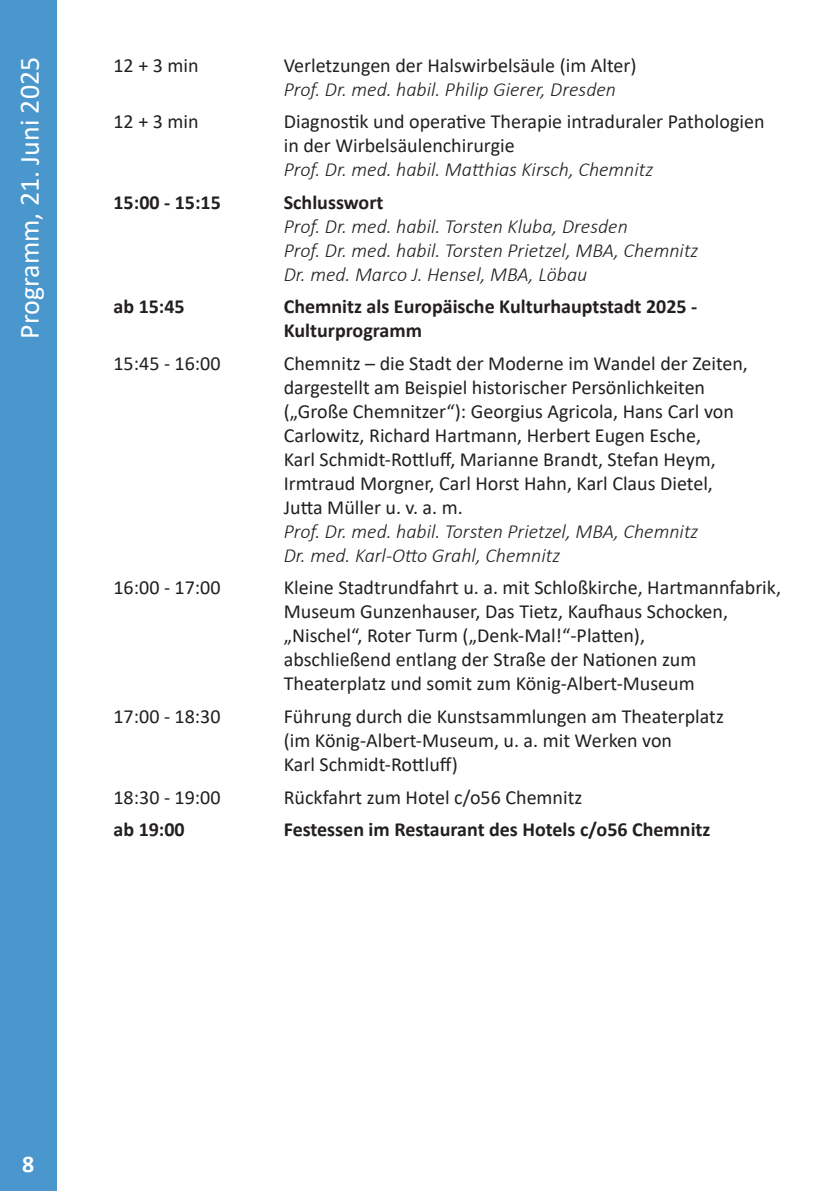
<style>
.page{position:relative;width:840px;height:1191px;background:#fff}
.page>*{position:absolute;margin:0;border:0;box-sizing:border-box;transform-origin:0 0}
.t1{font:28px "Calibri";color:#fff}
.t2{font:700 24px "Calibri";color:#fff}
.Programm_Referent{font:20px/24px "Calibri";color:#231f20}
.Programm_Referent-2{font:700 20px/24px "Calibri";color:#231f20}
.Programm_Referent-3{font:italic 300 20px/24px "Calibri";color:#231f20}
.s1{font-weight:300;font-style:italic}
.s2{font-weight:700;font-style:normal}
</style>
<div class="page">
<div style="left:0;top:0;width:57px;height:1191px;background:#4a97ce"></div>
<p class="t1" style="left:10px;top:339px;width:284px;rotate:-90deg">Programm, 21. Juni 2025</p>
<p class="Programm_Referent" style="left:113px;top:53px;width:86px">12 + 3 min</p>
<p class="Programm_Referent" style="left:283px;top:53px;width:354px">Verletzungen der Halswirbelsäule (im Alter)<br><span class="s1">Prof. Dr. med. habil. Philip Gierer, Dresden</span></p>
<p class="Programm_Referent" style="left:113px;top:109px;width:86px">12 + 3 min</p>
<p class="Programm_Referent" style="left:283px;top:109px;width:482px">Diagnostik und operative Therapie intraduraler Pathologien in der Wirbelsäulenchirurgie<br><span class="s1">Prof. Dr. med. habil. Matthias Kirsch, Chemnitz</span></p>
<p class="Programm_Referent-2" style="left:113px;top:190px;width:109px">15:00 - 15:15</p>
<p class="Programm_Referent-3" style="left:283px;top:190px;width:416px"><span class="s2">Schlusswort<br></span>Prof. Dr. med. habil. Torsten Kluba, Dresden<br>Prof. Dr. med. habil. Torsten Prietzel, MBA, Chemnitz Dr. med. Marco J. Hensel, MBA, Löbau</p>
<p class="Programm_Referent-2" style="left:113px;top:294px;width:73px">ab 15:45</p>
<p class="Programm_Referent-2" style="left:283px;top:294px;width:415px">Chemnitz als Europäische Kulturhauptstadt 2025 -<br>Kulturprogramm</p>
<p class="Programm_Referent" style="left:113px;top:351px;width:109px">15:45 - 16:00</p>
<p class="Programm_Referent" style="left:283px;top:351px;width:465px">Chemnitz – die Stadt der Moderne im Wandel der Zeiten, dargestellt am Beispiel historischer Persönlichkeiten („Große Chemnitzer“): Georgius Agricola, Hans Carl von Carlowitz, Richard Hartmann, Herbert Eugen Esche,<br>Karl Schmidt-Rottluff, Marianne Brandt, Stefan Heym, Irmtraud Morgner, Carl Horst Hahn, Karl Claus Dietel, Jutta Müller u. v. a. m.<br><span class="s1">Prof. Dr. med. habil. Torsten Prietzel, MBA, Chemnitz<br>Dr. med. Karl-Otto Grahl, Chemnitz</span></p>
<p class="Programm_Referent" style="left:113px;top:575px;width:109px">16:00 - 17:00</p>
<p class="Programm_Referent" style="left:283px;top:575px;width:498px">Kleine Stadtrundfahrt u. a. mit Schloßkirche, Hartmannfabrik, Museum Gunzenhauser, Das Tietz, Kaufhaus Schocken, „Nischel“, Roter Turm („Denk-Mal!“-Platten),<br>abschließend entlang der Straße der Nationen zum Theaterplatz und somit zum König-Albert-Museum</p>
<p class="Programm_Referent" style="left:113px;top:704px;width:109px">17:00 - 18:30</p>
<p class="Programm_Referent" style="left:283px;top:704px;width:441px">Führung durch die Kunstsammlungen am Theaterplatz (im König-Albert-Museum, u. a. mit Werken von<br>Karl Schmidt-Rottluff)</p>
<p class="Programm_Referent" style="left:113px;top:784px;width:109px">18:30 - 19:00</p>
<p class="Programm_Referent" style="left:283px;top:784px;width:300px">Rückfahrt zum Hotel c/o56 Chemnitz</p>
<p class="Programm_Referent-2" style="left:113px;top:817px;width:73px">ab 19:00</p>
<p class="Programm_Referent-2" style="left:283px;top:817px;width:428px">Festessen im Restaurant des Hotels c/o56 Chemnitz</p>
<p class="t2" style="left:22px;top:1146px;width:14px">8</p>
</div>
